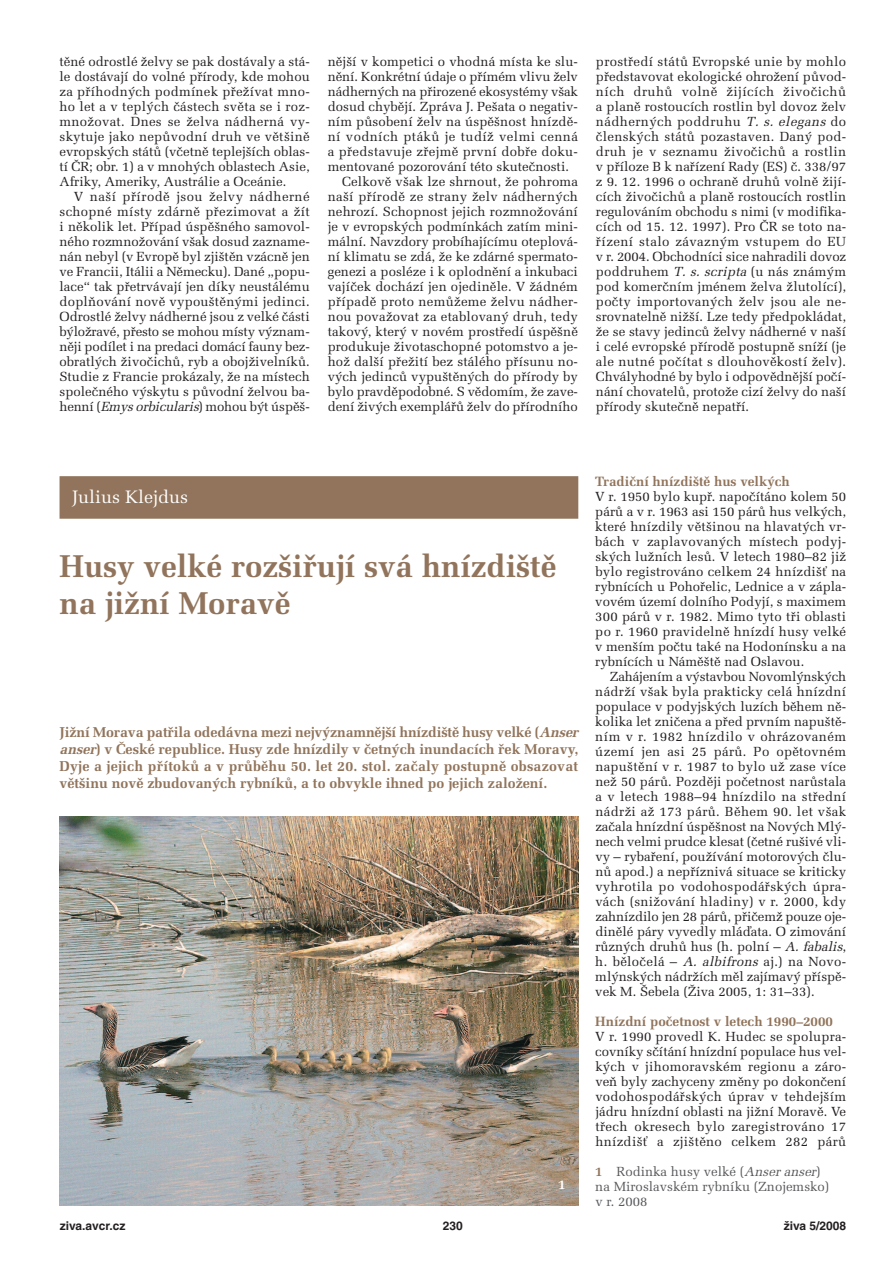
<style>
.page{position:relative;width:893px;height:1263px;background:#fff}
.page>*{position:absolute;margin:0;border:0;box-sizing:border-box;transform-origin:0 0}
.t1{font:700 31.5px/37.5px "Melior CE";color:#91745b}
.t2{font:18px "Melior CE";color:#fff}
.t3{font:700 14.25px/17.2px "Melior CE";color:#91745b}
.t4{font:700 13.5px "Melior CE";color:#91745b}
.t5{font:700 13.5px "Melior CE";color:#fff}
.t6{font:13.2px/15px "Melior CE";color:#231f20;text-align:justify}
.t7{font:13.2px "Melior CE";letter-spacing:.02em;color:#231f20}
.t8{font:13.2px/15px "Melior CE";color:#57585a}
.t9{font:13.2px "Melior CE";letter-spacing:.03em;color:#231f20}
.t10{font:700 12px "Helvetica CE";color:#231f20}
.s1{font-style:italic}
.s2{font-weight:700;color:#91745b}
</style>
<div class="page">
<div style="left:60px;top:476px;width:518px;height:43px;background:#91745b"></div>
<img style="left:60px;top:816px;width:518px;height:389px">
<p class="t6" style="left:60px;top:56px;width:252px">těné odrostlé želvy se pak dostávaly a stá&shy;le dostávají do volné přírody, kde mohou za příhodných podmínek přežívat mno&shy;ho let a v teplých částech světa se i roz&shy;množovat. Dnes se želva nádherná vy&shy;skytuje jako nepůvodní druh ve většině evropských států (včetně teplejších oblas&shy;tí ČR; obr. 1) a v mnohých oblastech Asie, Afriky, Ameriky, Austrálie a Oceánie.</p>
<p class="t6" style="left:60px;top:191px;width:252px;text-indent:14px">V naší přírodě jsou želvy nádherné schopné místy zdárně přezimovat a žít i několik let. Případ úspěšného samovol&shy;ného rozmnožování však dosud zazname&shy;nán nebyl (v Evropě byl zjištěn vzácně jen ve Francii, Itálii a Německu). Dané „popu&shy;lace“ tak přetrvávají jen díky neustálému doplňování nově vypouštěnými jedinci.<br>Odrostlé želvy nádherné jsou z velké části býložravé, přesto se mohou místy význam&shy;něji podílet i na predaci domácí fauny bez&shy;obratlých živočichů, ryb a obojživelníků.<br>Studie z Francie prokázaly, že na místech společného výskytu s původní želvou ba&shy;henní (<span class="s1">Emysorbicularis</span>) mohou být úspěš-</p>
<p class="t6" style="left:328px;top:56px;width:252px">nější v kompetici o vhodná místa ke slu-</p>
<p class="t6" style="left:328px;top:71px;width:252px">nění. Konkrétní údaje o přímém vlivu želv</p>
<p class="t6" style="left:328px;top:86px;width:252px">nádherných na přirozené ekosystémy však</p>
<p class="t6" style="left:328px;top:101px;width:252px">dosud chybějí. Zpráva J. Pešata o negativ-</p>
<p class="t6" style="left:328px;top:116px;width:252px">ním působení želv na úspěšnost hnízdě-</p>
<p class="t9" style="left:328px;top:132px;width:252px">ní vodních ptáků je tudíž velmi cenná</p>
<p class="t7" style="left:328px;top:147px;width:252px">a představuje zřejmě první dobře doku-</p>
<p class="t6" style="left:328px;top:161px;width:243px">mentované pozorování této skutečnosti.</p>
<p class="t6" style="left:342px;top:176px;width:237px">Celkově však lze shrnout, že pohroma</p>
<p class="t7" style="left:328px;top:192px;width:252px">naší přírodě ze strany želv nádherných</p>
<p class="t6" style="left:328px;top:206px;width:252px">nehrozí. Schopnost jejich rozmnožování</p>
<p class="t6" style="left:328px;top:221px;width:252px">je v evropských podmínkách zatím mini-</p>
<p class="t6" style="left:328px;top:236px;width:252px">mální. Navzdory probíhajícímu oteplová-</p>
<p class="t6" style="left:328px;top:251px;width:252px">ní klimatu se zdá, že ke zdárné spermato-</p>
<p class="t6" style="left:328px;top:266px;width:252px">genezi a posléze i k oplodnění a inkubaci</p>
<p class="t6" style="left:328px;top:281px;width:252px">vajíček dochází jen ojediněle. V žádném</p>
<p class="t7" style="left:328px;top:297px;width:252px">případě proto nemůžeme želvu nádher-</p>
<p class="t6" style="left:328px;top:311px;width:252px">nou považovat za etablovaný druh, tedy</p>
<p class="t6" style="left:328px;top:326px;width:252px">takový, který v novém prostředí úspěšně</p>
<p class="t6" style="left:328px;top:341px;width:252px">produkuje životaschopné potomstvo a je-</p>
<p class="t6" style="left:328px;top:356px;width:252px">hož další přežití bez stálého přísunu no-</p>
<p class="t6" style="left:328px;top:371px;width:252px">vých jedinců vypuštěných do přírody by</p>
<p class="t6" style="left:328px;top:386px;width:252px">bylo pravděpodobné. S vědomím, že zave-</p>
<p class="t6" style="left:328px;top:401px;width:252px">dení živých exemplářů želv do přírodního</p>
<p class="t6" style="left:596px;top:56px;width:252px">prostředí států Evropské unie by mohlo představovat ekologické ohrožení původ&shy;ních druhů volně žijících živočichů a planě rostoucích rostlin byl dovoz želv nádherných poddruhu <span class="s1">T. s. elegans</span> do členských států pozastaven. Daný pod&shy;druh je v seznamu živočichů a rostlin v příloze B k nařízení Rady (ES) č. 338/97 z 9. 12. 1996 o ochraně druhů volně žijí&shy;cích živočichů a planě rostoucích rostlin regulováním obchodu s nimi (v modifika&shy;cích od 15. 12. 1997). Pro ČR se toto na&shy;řízení stalo závazným vstupem do EU v r. 2004. Obchodníci sice nahradili dovoz poddruhem <span class="s1">T.s.scripta</span>(u nás známým pod komerčním jménem želva žlutolící), počty importovaných želv jsou ale ne&shy;srovnatelně nižší. Lze tedy předpokládat, že se stavy jedinců želvy nádherné v naší i celé evropské přírodě postupně sníží (je ale nutné počítat s dlouhověkostí želv).<br>Chvályhodné by bylo i odpovědnější počí&shy;nání chovatelů, protože cizí želvy do naší přírody skutečně nepatří.</p>
<h2 class="t2" style="left:72px;top:491px;width:117px">Julius Klejdus</h2>
<h1 class="t1" style="left:60px;top:551px;width:498px">Husy velké rozšiřují svá hnízdiště na jižní Moravě</h1>
<p class="t3" style="left:60px;top:725px;width:523px">Jižní Morava patřila odedávna mezi nejvýznamnější hnízdiště husy velké (<span class="s1">Anser anser</span>) v České republice. Husy zde hnízdily v četných inundacích řek Moravy, Dyje a jejich přítoků a v průběhu 50. let 20. stol. začaly postupně obsazovat většinu nově zbudovaných rybníků, a to obvykle ihned po jejich založení.</p>
<p class="t5" style="left:558px;top:1180px;width:9px">1</p>
<p class="t4" style="left:595px;top:477px;width:196px">Tradiční hnízdiště hus velkých</p>
<p class="t6" style="left:595px;top:491px;width:252px">V r. 1950 bylo kupř. napočítáno kolem 50 párů a v r. 1963 asi 150 párů hus velkých, které hnízdily většinou na hlavatých vr&shy;bách v zaplavovaných místech podyj&shy;ských lužních lesů. V letech 1980–82 již bylo registrováno celkem 24 hnízdišť na rybnících u Pohořelic, Lednice a v zápla&shy;vovém území dolního Podyjí, s maximem 300 párů v r. 1982. Mimo tyto tři oblasti po r. 1960 pravidelně hnízdí husy velké v menším počtu také na Hodonínsku a na rybnících u Náměště nad Oslavou.</p>
<p class="t6" style="left:595px;top:671px;width:252px;text-indent:14px">Zahájením a výstavbou Novomlýnských nádrží však byla prakticky celá hnízdní populace v podyjských luzích během ně&shy;kolika let zničena a před prvním napuště&shy;ním v r. 1982 hnízdilo v ohrázovaném území jen asi 25 párů. Po opětovném napuštění v r. 1987 to bylo už zase více než 50 párů. Později početnost narůstala a v letech 1988–94 hnízdilo na střední nádrži až 173 párů. Během 90. let však začala hnízdní úspěšnost na Nových Mlý&shy;nech velmi prudce klesat (četné rušivé vli&shy;vy – rybaření, používání motorových člu&shy;nů apod.) a nepříznivá situace se kriticky vyhrotila po vodohospodářských úpra&shy;vách (snižování hladiny) v r. 2000, kdy zahnízdilo jen 28 párů, přičemž pouze oje&shy;dinělé páry vyvedly mláďata. O zimování různých druhů hus (h. polní – <span class="s1">A.fabalis</span>, h. běločelá – <span class="s1">A. albifrons</span> aj.) na Novo&shy;mlýnských nádržích měl zajímavý příspě&shy;vek M. Šebela (Živa 2005, 1: 31–33).</p>
<p class="t4" style="left:595px;top:1017px;width:239px">Hnízdní početnost v letech 1990–2000</p>
<p class="t6" style="left:595px;top:1031px;width:252px">V r. 1990 provedl K. Hudec se spolupra&shy;covníky sčítání hnízdní populace hus vel&shy;kých v jihomoravském regionu a záro&shy;veň byly zachyceny změny po dokončení vodohospodářských úprav v tehdejším jádru hnízdní oblasti na jižní Moravě. Ve třech okresech bylo zaregistrováno 17 hnízdišť a zjištěno celkem 282 párů</p>
<p class="t8" style="left:595px;top:1166px;width:235px"><span class="s2">1</span> Rodinka husy velké (<span class="s1">Anseranser</span>) na Miroslavském rybníku (Znojemsko) v r. 2008</p>
<p class="t10" style="left:60px;top:1221px;width:67px">ziva.avcr.cz</p>
<p class="t10" style="left:443px;top:1221px;width:22px">230</p>
<p class="t10" style="left:784px;top:1221px;width:64px">živa 5/2008</p>
</div>
